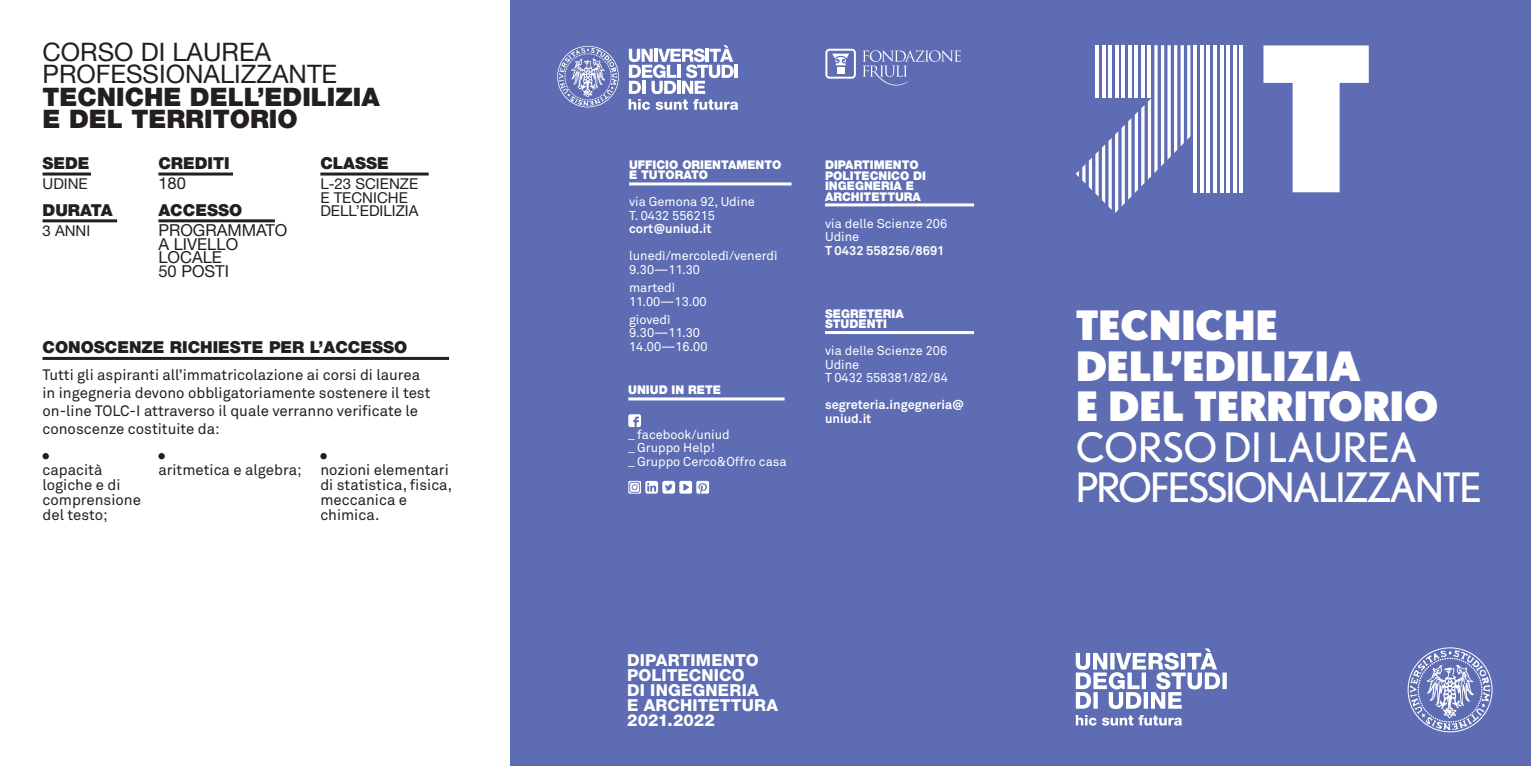
<style>
.page{position:relative;width:1531px;height:766px;background:#fff}
.page>*{position:absolute;margin:0;border:0;box-sizing:border-box;transform-origin:0 0}
.t1{font:900 201px "Nobel";color:#fff}
.t2{font:900 40.5px/40.5px "Nobel";letter-spacing:-.01em;color:#fff}
.t3{font:900 25.5px/22.5px "Helvetica Neue LT Std";color:#231f20}
.t4{font:25.5px/22.5px "Helvetica Neue LT Std";color:#231f20}
.t5{font:900 16.5px "Helvetica Neue LT Std";color:#231f20}
.t6{font:800 16.5px/15px "Helvetica Neue LT Std";letter-spacing:.01em;color:#fff}
.t7{font:16.5px/13.5px "Helvetica Neue LT Std";color:#231f20}
.t8{font:15px/15px "Akkurat";color:#231f20}
.t9{font:15px/13.5px "Helvetica Neue LT Std";color:#231f20}
.t10{font:12.75px/13.5px "Akkurat";color:#fff}
.t11{font:700 12.75px/13.5px "Akkurat";color:#fff}
.t12{font:900 12px/10.5px "Helvetica Neue LT Std";color:#fff}
.s1{font-weight:400}
</style>
<div class="page">
<hr style="left:43px;top:172px;width:48px;height:3px;background:#231f20">
<hr style="left:43px;top:219px;width:74px;height:3px;background:#231f20">
<hr style="left:158px;top:219px;width:117px;height:3px;background:#231f20">
<hr style="left:158px;top:172px;width:75px;height:3px;background:#231f20">
<hr style="left:320px;top:172px;width:109px;height:3px;background:#231f20">
<hr style="left:43px;top:357px;width:406px;height:3px;background:#231f20">
<svg style="left:43px;top:453px;width:6px;height:6px"></svg>
<div style="left:158px;top:453px;width:7px;height:6px;background:#231f20;border-radius:50%"></div>
<div style="left:320px;top:453px;width:7px;height:6px;background:#231f20;border-radius:50%"></div>
<div style="left:510px;top:0;width:1021px;height:765px;background:#5d6cb3"></div>
<svg style="left:1076px;top:715px;width:20px;height:10px"></svg>
<svg style="left:1102px;top:715px;width:80px;height:10px"></svg>
<svg style="left:1076px;top:648px;width:151px;height:60px"></svg>
<svg style="left:1407px;top:647px;width:85px;height:85px"></svg>
<hr style="left:1239px;top:45px;width:4px;height:147px;background:#fff">
<hr style="left:1233px;top:45px;width:3px;height:147px;background:#fff">
<hr style="left:1226px;top:45px;width:4px;height:147px;background:#fff">
<hr style="left:1220px;top:45px;width:3px;height:147px;background:#fff">
<hr style="left:1213px;top:45px;width:3px;height:147px;background:#fff">
<hr style="left:1207px;top:45px;width:3px;height:147px;background:#fff">
<hr style="left:1200px;top:45px;width:3px;height:147px;background:#fff">
<hr style="left:1193px;top:45px;width:4px;height:147px;background:#fff">
<svg style="left:1076px;top:45px;width:114px;height:168px"></svg>
<svg style="left:557px;top:46px;width:62px;height:61px"></svg>
<svg style="left:628px;top:45px;width:110px;height:65px"></svg>
<hr style="left:629px;top:182px;width:162px;height:3px;background:#fff">
<hr style="left:825px;top:203px;width:149px;height:3px;background:#fff">
<hr style="left:825px;top:331px;width:149px;height:3px;background:#fff">
<hr style="left:628px;top:397px;width:156px;height:3px;background:#fff">
<svg style="left:825px;top:49px;width:31px;height:30px"></svg>
<div style="left:837px;top:67px;width:7px;height:7px;background:#fff"></div>
<svg style="left:862px;top:50px;width:99px;height:36px"></svg>
<svg style="left:628px;top:414px;width:13px;height:13px"></svg>
<svg style="left:628px;top:480px;width:81px;height:13px"></svg>
<p class="t4" style="left:43px;top:40px;width:296px">CORSO DI LAUREA<br>PROFESSIONALIZZANTE</p>
<p class="t3" style="left:43px;top:85px;width:339px">TECNICHE DELL’EDILIZIA<br>E DEL TERRITORIO</p>
<p class="t5" style="left:43px;top:153px;width:49px">SEDE</p>
<p class="t9" style="left:43px;top:177px;width:47px">UDINE</p>
<p class="t5" style="left:43px;top:200px;width:72px">DURATA</p>
<p class="t9" style="left:43px;top:224px;width:49px">3 ANNI</p>
<p class="t5" style="left:158px;top:153px;width:73px">CREDITI</p>
<p class="t7" style="left:158px;top:176px;width:29px">180</p>
<p class="t5" style="left:158px;top:200px;width:85px">ACCESSO</p>
<p class="t7" style="left:158px;top:223px;width:130px">PROGRAMMATO<br>A LIVELLO<br>LOCALE<br>50 POSTI</p>
<p class="t5" style="left:320px;top:153px;width:70px">CLASSE</p>
<p class="t9" style="left:320px;top:177px;width:100px">L-23 SCIENZE<br>E TECNICHE<br>DELL’EDILIZIA</p>
<p class="t5" style="left:43px;top:337px;width:366px">CONOSCENZE RICHIESTE PER L’ACCESSO</p>
<p class="t8" style="left:43px;top:365px;width:389px;line-height:18px">Tutti gli aspiranti all’immatricolazione ai corsi di laurea in ingegneria devono obbligatoriamente sostenere il test on-line TOLC-I attraverso il quale verranno verificate le conoscenze costituite da:</p>
<p class="t8" style="left:43px;top:462px;width:100px">capacità logiche e di comprensione del testo;</p>
<p class="t8" style="left:320px;top:462px;width:133px;text-indent:-162px">aritmetica e algebra; nozioni elementari di statistica, fisica, meccanica e chimica.</p>
<p class="t12" style="left:629px;top:159px;width:154px">UFFICIO ORIENTAMENTO<br>E TUTORATO</p>
<p class="t10" style="left:629px;top:195px;width:127px">via Gemona 92, Udine</p>
<p class="t10" style="left:629px;top:209px;width:88px">T. 0432 556215</p>
<p class="t11" style="left:629px;top:222px;width:84px">cort@uniud.it</p>
<p class="t10" style="left:629px;top:249px;width:150px">lunedì/mercoledì/venerdì<br>9.30—11.30</p>
<p class="t10" style="left:629px;top:281px;width:79px">martedì<br>11.00—13.00</p>
<p class="t10" style="left:629px;top:312px;width:43px">giovedì</p>
<p class="t10" style="left:629px;top:326px;width:80px">9.30—11.30<br>14.00—16.00</p>
<p class="t12" style="left:628px;top:384px;width:94px">UNIUD IN RETE</p>
<p class="t10" style="left:628px;top:428px;width:160px">_ facebook/uniud<br>_ Gruppo Help!<br>_ Gruppo Cerco&amp;Offro casa</p>
<p class="t12" style="left:825px;top:159px;width:103px">DIPARTIMENTO<br>POLITECNICO DI<br>INGEGNERIA E<br>ARCHITETTURA</p>
<p class="t10" style="left:825px;top:217px;width:124px">via delle Scienze 206<br>Udine</p>
<p class="t11" style="left:825px;top:243px;width:121px">T 0432 558256/8691</p>
<p class="t12" style="left:825px;top:308px;width:80px">SEGRETERIA<br>STUDENTI</p>
<p class="t10" style="left:825px;top:344px;width:124px">via delle Scienze 206<br>Udine</p>
<p class="t10" style="left:825px;top:371px;width:124px">T 0432 558381/82/84</p>
<p class="t11" style="left:825px;top:398px;width:141px">segreteria.ingegneria@ uniud.it</p>
<p class="t6" style="left:627px;top:652px;width:152px">DIPARTIMENTO<br>POLITECNICO<br>DI INGEGNERIA<br>E ARCHITETTURA</p>
<p class="t6" style="left:627px;top:712px;width:89px">2021.2022</p>
<p class="t1" style="left:1259px;top:-3px;width:115px">T</p>
<p class="t2" style="left:1076px;top:304px;width:408px">TECNICHE<br>DELL’EDILIZIA<br>E DEL TERRITORIO<br><span class="s1">CORSO DI LAUREA<br>PROFESSIONALIZZANTE</span></p>
</div>
